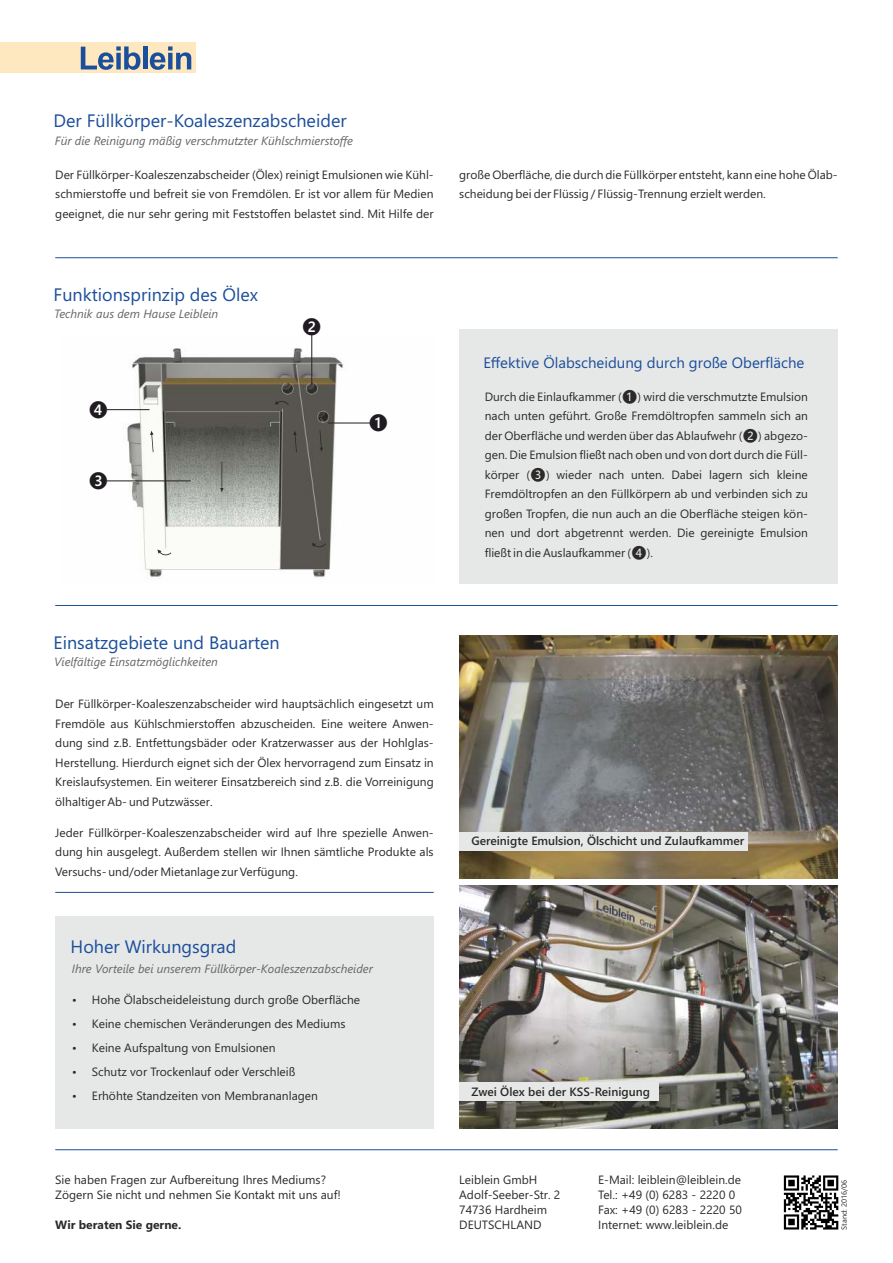
<style>
.page{position:relative;width:893px;height:1263px;background:#fff}
.page>*{position:absolute;margin:0;border:0;box-sizing:border-box;transform-origin:0 0}
.t1{font:18px "Segoe UI";color:#1b4e9b}
.t2{font:15px "Segoe UI";color:#1b4e9b}
.t3{font:600 15px "Segoe UI";color:#1f1b20}
.t4{font:12px/19.5px "Segoe UI";color:#2b2a29}
.t5{font:italic 12px "Segoe UI";color:#676766}
.t6{font:600 12px "Segoe UI";color:#2b2a29}
.t7{font:700 12px "Segoe UI";color:#2b2a29}
.t8{font:7.5px "Segoe UI";color:#2b2a29}
</style>
<div class="page">
<div style="left:0;top:42px;width:196px;height:31px;background:#fee8c0"></div>
<svg style="left:81px;top:46px;width:59px;height:24px"></svg>
<div style="left:143px;top:46px;width:5px;height:23px;background:#1b4e9b"></div>
<svg style="left:150px;top:46px;width:41px;height:24px"></svg>
<img style="left:459px;top:635px;width:379px;height:243px">
<img style="left:459px;top:885px;width:379px;height:243px">
<hr style="left:55px;top:257px;width:783px;height:1px;background:#1b4e9b">
<hr style="left:55px;top:605px;width:783px;height:1px;background:#1b4e9b">
<hr style="left:55px;top:1149px;width:783px;height:1px;background:#1b4e9b">
<div style="left:459px;top:329px;width:379px;height:255px;background:#e6e7e7"></div>
<div style="left:459px;top:1082px;width:200px;height:19px;background:#e6e7e7"></div>
<div style="left:459px;top:832px;width:289px;height:18px;background:#e6e7e7"></div>
<div style="left:55px;top:916px;width:379px;height:212px;background:#e6e7e7"></div>
<hr style="left:55px;top:892px;width:379px;height:1px;background:#1b4e9b">
<img style="left:783px;top:1175px;width:56px;height:55px">
<img style="left:105px;top:337px;width:267px;height:242px">
<svg style="left:320px;top:430px;width:3px;height:22px"></svg>
<svg style="left:220px;top:461px;width:4px;height:31px"></svg>
<svg style="left:293px;top:431px;width:4px;height:21px"></svg>
<svg style="left:150px;top:431px;width:4px;height:21px"></svg>
<hr style="left:311px;top:335px;width:1px;height:48px;background:#2b2a29">
<hr style="left:328px;top:422px;width:43px;height:1px;background:#2b2a29">
<hr style="left:106px;top:480px;width:84px;height:1px;background:#2b2a29">
<hr style="left:106px;top:409px;width:43px;height:1px;background:#2b2a29">
<svg style="left:274px;top:401px;width:15px;height:4px"></svg>
<svg style="left:311px;top:543px;width:15px;height:4px"></svg>
<svg style="left:157px;top:549px;width:14px;height:6px"></svg>
<h1 class="t1" style="left:54px;top:114px;width:295px">Der Füllkörper-Koaleszenzabscheider</h1>
<p class="t5" style="left:55px;top:136px;width:300px">Für die Reinigung mäßig verschmutzter Kühlschmierstoffe</p>
<p class="t4" style="left:55px;top:166px;width:380px;text-align:justify">Der Füllkörper-Koaleszenzabscheider (Ölex) reinigt Emulsionen wie Kühl&shy;schmierstoffe und befreit sie von Fremdölen. Er ist vor allem für Medien geeignet, die nur sehr gering mit Feststoffen belastet sind. Mit Hilfe der</p>
<p class="t4" style="left:459px;top:166px;width:380px">große Oberfläche, die durch die Füllkörper entsteht, kann eine hohe Ölab&shy;scheidung bei der Flüssig / Flüssig-Trennung erzielt werden.</p>
<h1 class="t1" style="left:54px;top:288px;width:206px">Funktionsprinzip des Ölex</h1>
<p class="t5" style="left:54px;top:309px;width:166px">Technik aus dem Hause Leiblein</p>
<p class="t3" style="left:88px;top:404px;width:21px">❹</p>
<p class="t3" style="left:88px;top:475px;width:21px">❸</p>
<p class="t3" style="left:302px;top:321px;width:21px">❷</p>
<p class="t3" style="left:369px;top:417px;width:21px">❶</p>
<p class="t2" style="left:483px;top:357px;width:322px">Effektive Ölabscheidung durch große Oberfläche</p>
<p class="t4" style="left:485px;top:388px;width:325px;text-align:justify">Durch die Einlaufkammer (❶) wird die verschmutzte Emulsion nach unten geführt. Große Fremdöltropfen sammeln sich an der Oberfläche und werden über das Ablaufwehr (❷) abgezo&shy;gen. Die Emulsion fließt nach oben und von dort durch die Füll&shy;körper (❸) wieder nach unten. Dabei lagern sich kleine Fremdöltropfen an den Füllkörpern ab und verbinden sich zu großen Tropfen, die nun auch an die Oberfläche steigen kön&shy;nen und dort abgetrennt werden. Die gereinigte Emulsion fließt in die Auslaufkammer (❹).</p>
<h1 class="t1" style="left:54px;top:635px;width:228px">Einsatzgebiete und Bauarten</h1>
<p class="t5" style="left:54px;top:657px;width:166px">Vielfältige Einsatzmöglichkeiten</p>
<p class="t4" style="left:55px;top:695px;width:380px;text-align:justify">Der Füllkörper-Koaleszenzabscheider wird hauptsächlich eingesetzt um Fremdöle aus Kühlschmierstoffen abzuscheiden. Eine weitere Anwen&shy;dung sind z.B. Entfettungsbäder oder Kratzerwasser aus der Hohlglas-Herstellung. Hierdurch eignet sich der Ölex hervorragend zum Einsatz in Kreislaufsystemen. Ein weiterer Einsatzbereich sind z.B. die Vorreinigung ölhaltiger Ab- und Putzwässer.</p>
<p class="t4" style="left:55px;top:824px;width:380px;text-align:justify">Jeder Füllkörper-Koaleszenzabscheider wird auf Ihre spezielle Anwen&shy;dung hin ausgelegt. Außerdem stellen wir Ihnen sämtliche Produkte als Versuchs- und/oder Mietanlage zur Verfügung.</p>
<h1 class="t1" style="left:71px;top:940px;width:167px">Hoher Wirkungsgrad</h1>
<p class="t5" style="left:72px;top:964px;width:303px">Ihre Vorteile bei unserem Füllkörper-Koaleszenzabscheider</p>
<p class="t4" style="left:92px;top:989px;width:270px;line-height:24px">Hohe Ölabscheideleistung durch große Oberfläche Keine chemischen Veränderungen des Mediums Keine Aufspaltung von Emulsionen<br>Schutz vor Trockenlauf oder Verschleiß<br>Erhöhte Standzeiten von Membrananlagen</p>
<p class="t6" style="left:471px;top:836px;width:274px">Gereinigte Emulsion, Ölschicht und Zulaufkammer</p>
<p class="t6" style="left:471px;top:1087px;width:180px">Zwei Ölex bei der KSS-Reinigung</p>
<p class="t4" style="left:55px;top:1173px;width:287px;line-height:15px">Sie haben Fragen zur Aufbereitung Ihres Mediums?<br>Zögern Sie nicht und nehmen Sie Kontakt mit uns auf!</p>
<p class="t7" style="left:55px;top:1220px;width:128px">Wir beraten Sie gerne.</p>
<p class="t4" style="left:459px;top:1173px;width:103px;line-height:15px">Leiblein GmbH<br>Adolf-Seeber-Str. 2<br>74736 Hardheim<br>DEUTSCHLAND</p>
<p class="t4" style="left:598px;top:1173px;width:145px;line-height:15px">E-Mail: leiblein@leiblein.de<br>Tel.: +49 (0) 6283 - 2220 0<br>Fax: +49 (0) 6283 - 2220 50<br>Internet: www.leiblein.de</p>
<p class="t8" style="left:841px;top:1229px;width:51px;rotate:-90deg">Stand: 2016/06</p>
</div>
